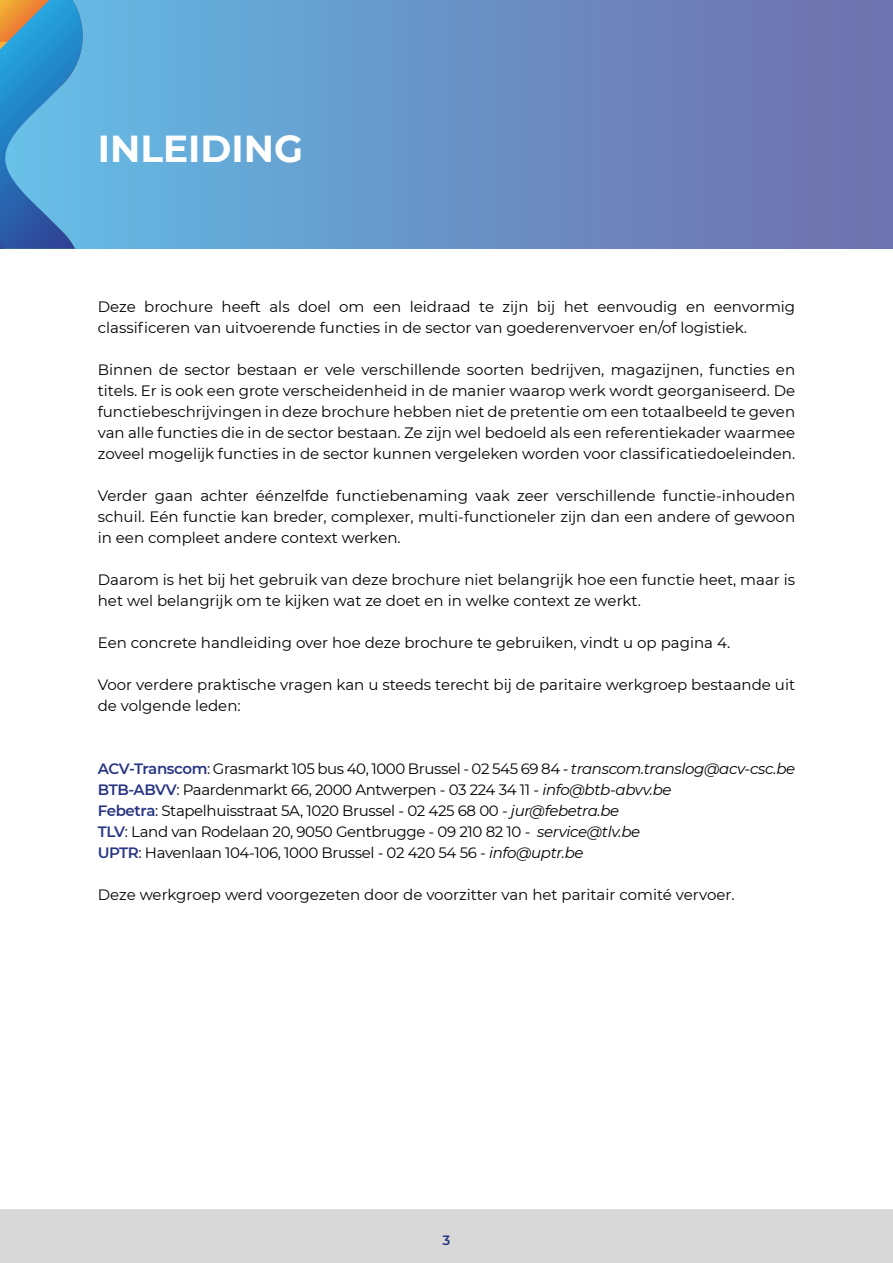
<style>
.page{position:relative;width:893px;height:1263px;background:#fff}
.page>*{position:absolute;margin:0;border:0;box-sizing:border-box;transform-origin:0 0}
.t1{font:700 37.5px "Montserrat";color:#fff}
.t2{font:15px/21px "Montserrat";color:#000}
.t3{font:15px/21px "Montserrat";letter-spacing:-.025em;color:#000}
.t4{font:600 13.5px "Montserrat";color:#283583}
.s1{font-weight:600;color:#283583}
.s2{font-style:italic}
</style>
<div class="page">
<div style="left:0;top:1210px;width:893px;height:53px;background:#d8d8d8"></div>
<svg style="left:89px;top:0;width:804px;height:249px;background:#6990c4"></svg>
<svg style="left:0;top:0;width:89px;height:249px;background:#4e9bca"></svg>
<h1 class="t1" style="left:98px;top:122px;width:207px">INLEIDING</h1>
<p class="t2" style="left:98px;top:296px;width:699px">Deze brochure heeft als doel om een leidraad te zijn bij het eenvoudig en eenvormig classificeren van uitvoerende functies in de sector van goederenvervoer en/of logistiek.</p>
<p class="t2" style="left:98px;top:359px;width:699px;text-align:justify">Binnen de sector bestaan er vele verschillende soorten bedrijven, magazijnen, functies en titels. Er is ook een grote verscheidenheid in de manier waarop werk wordt georganiseerd. De functiebeschrijvingen in deze brochure hebben niet de pretentie om een totaalbeeld te geven van alle functies die in de sector bestaan. Ze zijn wel bedoeld als een referentiekader waarmee zoveel mogelijk functies in de sector kunnen vergeleken worden voor classificatiedoeleinden.</p>
<p class="t2" style="left:98px;top:485px;width:699px;text-align:justify">Verder gaan achter éénzelfde functiebenaming vaak zeer verschillende functie-inhouden schuil. Eén functie kan breder, complexer, multi-functioneler zijn dan een andere of gewoon in een compleet andere context werken.</p>
<p class="t2" style="left:98px;top:569px;width:699px">Daarom is het bij het gebruik van deze brochure niet belangrijk hoe een functie heet, maar is het wel belangrijk om te kijken wat ze doet en in welke context ze werkt.</p>
<p class="t2" style="left:98px;top:632px;width:634px">Een concrete handleiding over hoe deze brochure te gebruiken, vindt u op pagina 4.</p>
<p class="t2" style="left:98px;top:674px;width:699px">Voor verdere praktische vragen kan u steeds terecht bij de paritaire werkgroep bestaande uit de volgende leden:</p>
<p class="t3" style="left:98px;top:758px;width:699px"><span class="s1">ACV-Transcom</span>: Grasmarkt 105 bus 40, 1000 Brussel - 02 545 69 84 - <span class="s2">transcom.translog@acv-csc.be </span><span class="s1">BTB-ABVV</span>: Paardenmarkt 66, 2000 Antwerpen - 03 224 34 11 - <span class="s2">info@btb-abvv.be<br></span><span class="s1">Febetra</span>: Stapelhuisstraat 5A, 1020 Brussel - 02 425 68 00 - <span class="s2">jur@febetra.be<br></span><span class="s1">TLV</span>: Land van Rodelaan 20, 9050 Gentbrugge - 09 210 82 10 - <span class="s2">service@tlv.be<br></span><span class="s1">UPTR</span>: Havenlaan 104-106, 1000 Brussel - 02 420 54 56 - <span class="s2">info@uptr.be</span></p>
<p class="t2" style="left:98px;top:884px;width:638px">Deze werkgroep werd voorgezeten door de voorzitter van het paritair comité vervoer.</p>
<p class="t4" style="left:443px;top:1230px;width:9px">3</p>
</div>
